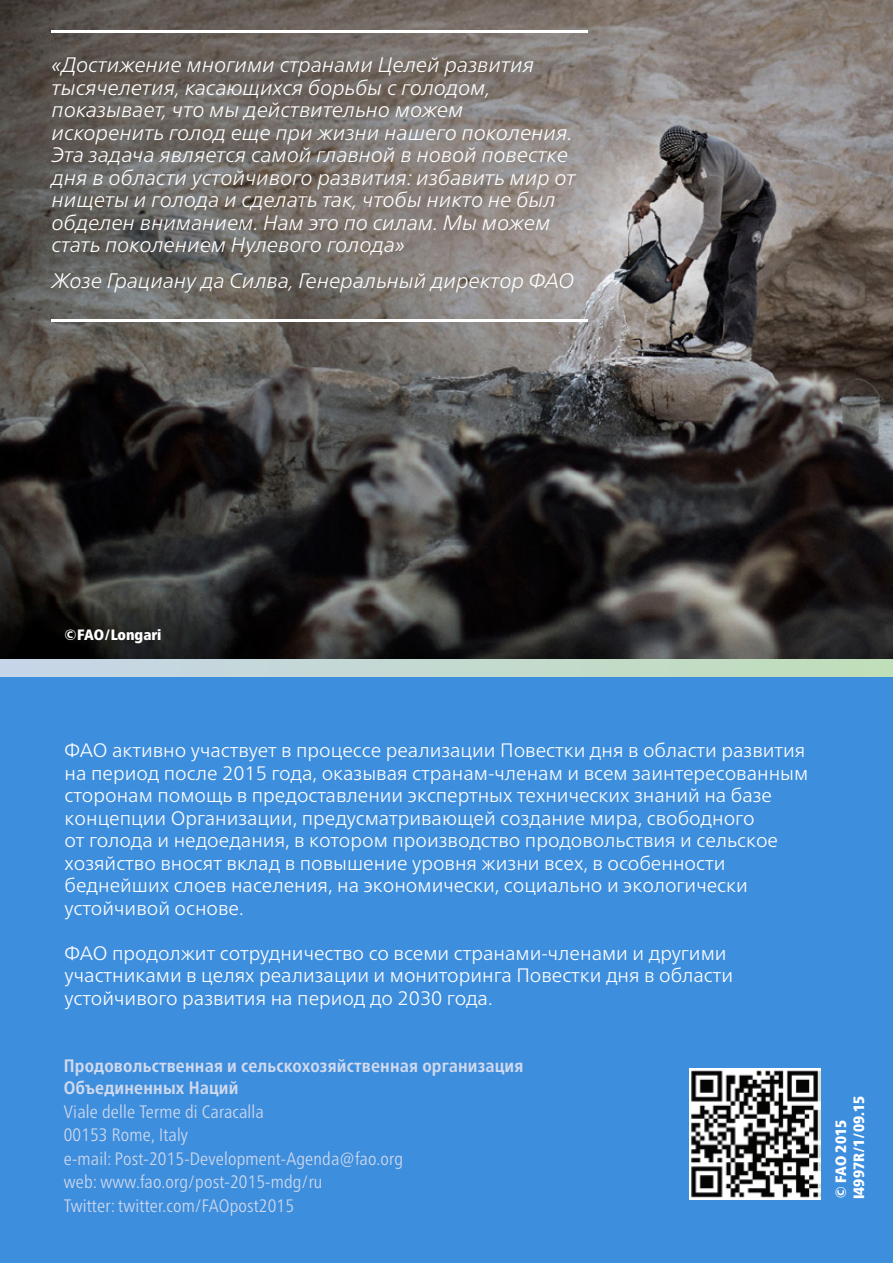
<style>
.page{position:relative;width:893px;height:1263px;background:#fff}
.page>*{position:absolute;margin:0;border:0;box-sizing:border-box;transform-origin:0 0}
.t1{font:italic 300 21px/22.5px "Frutiger Neue LTCYR";color:#fff}
.t2{font:300 19.5px/22.5px "Frutiger Neue LTCYR";color:#fff}
.t3{font:300 condensed 18px/23.5px "Frutiger Neue LTCYR";letter-spacing:.01em;color:#d1daed}
.t4{font:700 condensed 18px/22.5px "Frutiger Neue LTCYR";letter-spacing:.01em;color:#d1daed}
.t5{font:900 condensed 15px/18px "Frutiger Neue LTCYR";color:#fff}
</style>
<div class="page">
<div style="left:0;top:676px;width:893px;height:587px;background:#3e8ede"></div>
<img style="left:0;top:0;width:893px;height:659px">
<img style="left:690px;top:1068px;width:131px;height:131px">
<hr style="left:51px;top:30px;width:537px;height:2px;background:#fff">
<hr style="left:51px;top:319px;width:537px;height:2px;background:#fff">
<div style="left:0;top:659px;width:893px;height:17px;background:linear-gradient(to right,#c7d5e8,#c0deb9)"></div>
<p class="t1" style="left:52px;top:53px;width:525px">«Достижение многими странами Целей развития тысячелетия, касающихся борьбы с голодом, показывает, что мы действительно можем искоренить голод еще при жизни нашего поколения.<br>Эта задача является самой главной в новой повестке дня в области устойчивого развития: избавить мир от нищеты и голода и сделать так, чтобы никто не был обделен вниманием. Нам это по силам. Мы можем стать поколением Нулевого голода»</p>
<p class="t1" style="left:52px;top:269px;width:524px">Жозе Грациану да Силва, Генеральный директор ФАО</p>
<p class="t5" style="left:64px;top:626px;width:99px">©FAO/Longari</p>
<p class="t2" style="left:65px;top:739px;width:745px">ФАО активно участвует в процессе реализации Повестки дня в области развития на период после 2015 года, оказывая странам-членам и всем заинтересованным сторонам помощь в предоставлении экспертных технических знаний на базе концепции Организации, предусматривающей создание мира, свободного<br>от голода и недоедания, в котором производство продовольствия и сельское хозяйство вносят вклад в повышение уровня жизни всех, в особенности беднейших слоев населения, на экономически, социально и экологически устойчивой основе.</p>
<p class="t2" style="left:65px;top:941px;width:670px">ФАО продолжит сотрудничество со всеми странами-членами и другими участниками в целях реализации и мониторинга Повестки дня в области устойчивого развития на период до 2030 года.</p>
<p class="t4" style="left:64px;top:1054px;width:461px">Продовольственная и сельскохозяйственная организация<br>Объединенных Наций</p>
<p class="t3" style="left:64px;top:1100px;width:341px">Viale delle Terme di Caracalla<br>00153 Rome, Italy<br>e-mail: Post-2015-Development-Agenda@fao.org web: www.fao.org/post-2015-mdg/ru<br>Twitter: twitter.com/FAOpost2015</p>
<p class="t5" style="left:832px;top:1199px;width:105px;rotate:-90deg">© FAO 2015<br>I4997R/1/09.15</p>
</div>
